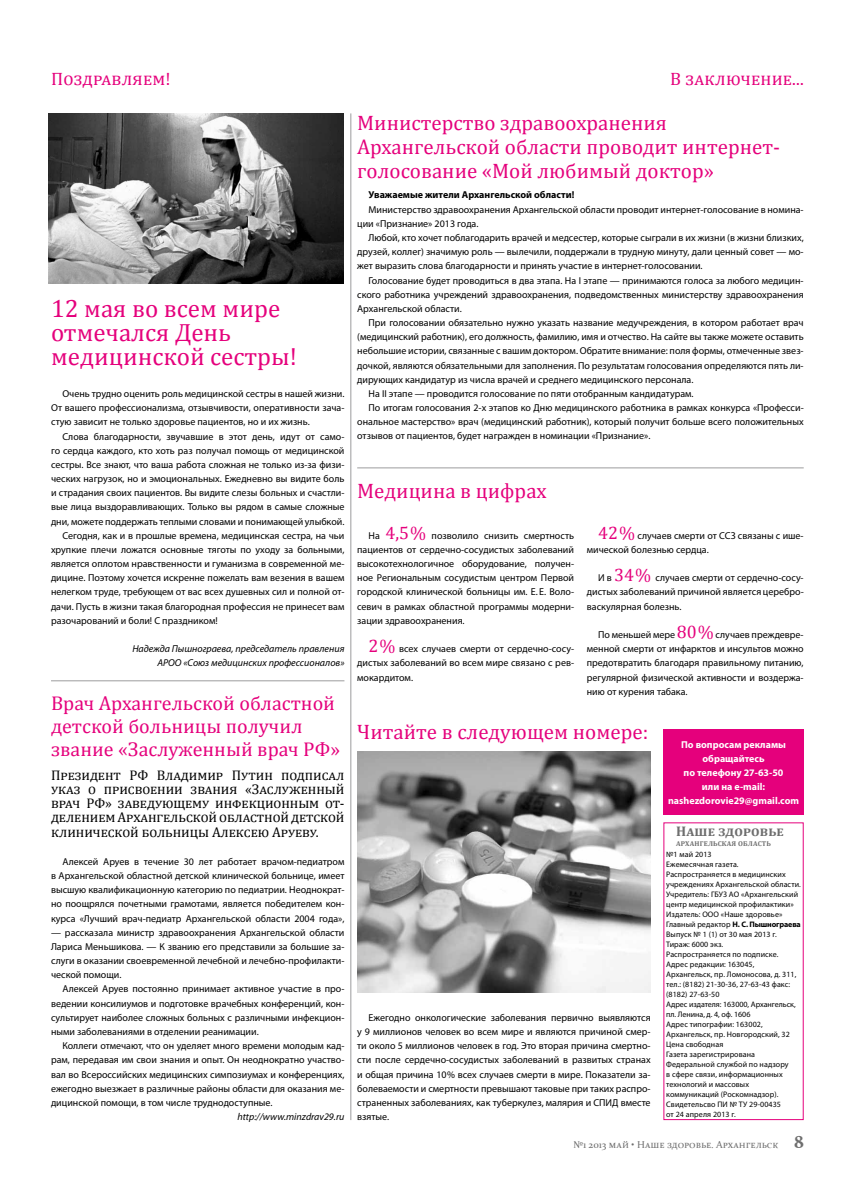
<style>
.page{position:relative;width:842px;height:1191px;background:#fff}
.page>*{position:absolute;margin:0;border:0;box-sizing:border-box;transform-origin:0 0}
.t1{font:25px/24px "Cambria";color:#e5007c}
.t2{font:21px/24px "Cambria";color:#e5007c}
.t3{font:20px/23px "Cambria";color:#e5007c}
.t4{font:18px "Cambria";color:#e5007c}
.t5{font:14px/14.2px "Cambria";letter-spacing:.005em;color:#000;text-align:justify}
.t6{font:700 14px "Cambria";color:#6e6e6e}
.t7{font:10px/14.2px "Myriad Pro";color:#000;text-align:justify}
.t8{font:italic 10px/14.2px "Myriad Pro";color:#000;text-align:right}
.t9{font:700 10px/14px "Myriad Pro";color:#fff;text-align:center}
.t10{font:700 10px "Myriad Pro";color:#000}
.t11{font:10px "Constantia";color:#6e6e6e}
.t12{font:8px/10px "Myriad Pro";letter-spacing:.01em;color:#000}
.t13{font:700 7px "Cambria";letter-spacing:.025em;color:#6e6e6e}
.s1{font-family:"Cambria";font-size:18px;color:#e5007c}
.s2{font-weight:700}
.s3{font-weight:700;font-size:18px}
</style>
<div class="page">
<img style="left:49px;top:113px;width:295px;height:170px">
<hr style="left:351px;top:113px;width:1px;height:1007px;background:#9c9c9d">
<img style="left:357px;top:751px;width:294px;height:241px">
<div style="left:663px;top:729px;width:141px;height:85px;background:#e5007c"></div>
<hr style="left:357px;top:467px;width:447px;height:1px;background:#9c9c9d">
<hr style="left:51px;top:680px;width:293px;height:1px;background:#9c9c9d">
<h3 class="t4" style="left:51px;top:68px;width:121px">Поздравляем!</h3>
<h3 class="t4" style="left:670px;top:68px;width:135px">В заключение...</h3>
<h1 class="t1" style="left:51px;top:296px;width:248px">12 мая во всем мире отмечался День медицинской сестры!</h1>
<p class="t7" style="left:51px;top:386px;width:295px;text-indent:11px">Очень трудно оценить роль медицинской сестры в нашей жизни.<br>От вашего профессионализма, отзывчивости, оперативности зача&shy;стую зависит не только здоровье пациентов, но и их жизнь.</p>
<p class="t7" style="left:62px;top:429px;width:284px">Слова благодарности, звучавшие в этот день, идут от само-</p>
<p class="t7" style="left:51px;top:443px;width:295px">го сердца каждого, кто хоть раз получал помощь от медицинской</p>
<p class="t7" style="left:51px;top:457px;width:295px">сестры. Все знают, что ваша работа сложная не только из‑за физи-</p>
<p class="t7" style="left:51px;top:471px;width:295px">ческих нагрузок, но и эмоциональных. Ежедневно вы видите боль</p>
<p class="t7" style="left:51px;top:485px;width:295px">и страдания своих пациентов. Вы видите слезы больных и счастли-</p>
<p class="t7" style="left:51px;top:500px;width:295px">вые лица выздоравливающих. Только вы рядом в самые сложные</p>
<p class="t7" style="left:51px;top:514px;width:295px">дни, можете поддержать теплыми словами и понимающей улыбкой.</p>
<p class="t7" style="left:62px;top:528px;width:284px">Сегодня, как и в прошлые времена, медицинская сестра, на чьи</p>
<p class="t7" style="left:51px;top:542px;width:295px">хрупкие плечи ложатся основные тяготы по уходу за больными,</p>
<p class="t7" style="left:51px;top:556px;width:295px">является оплотом нравственности и гуманизма в современной ме-</p>
<p class="t7" style="left:51px;top:570px;width:295px">дицине. Поэтому хочется искренне пожелать вам везения в вашем</p>
<p class="t7" style="left:51px;top:585px;width:295px">нелегком труде, требующем от вас всех душевных сил и полной от-</p>
<p class="t7" style="left:51px;top:599px;width:295px">дачи. Пусть в жизни такая благородная профессия не принесет вам</p>
<p class="t7" style="left:51px;top:613px;width:168px">разочарований и боли! С праздником!</p>
<p class="t8" style="left:132px;top:641px;width:214px">Надежда Пышнограева, председатель правления<br>АРОО «Союз медицинских профессионалов»</p>
<h3 class="t3" style="left:51px;top:692px;width:291px">Врач Архангельской областной детской больницы получил звание «Заслуженный врач РФ»</h3>
<h3 class="t5" style="left:51px;top:768px;width:295px">Президент РФ Владимир Путин подписал указ о присвоении звания «Заслуженный врач РФ» заведующему инфекционным от&shy;делением Архангельской областной детской клинической больницы Алексею Аруеву.</h3>
<p class="t7" style="left:51px;top:854px;width:295px;text-indent:11px">Алексей Аруев в течение 30 лет работает врачом-педиатром в Архангельской областной детской клинической больнице, имеет высшую квалификационную категорию по педиатрии. Неоднократ&shy;но поощрялся почетными грамотами, является победителем кон&shy;курса «Лучший врач-педиатр Архангельской области 2004 года»,</p>
<p class="t7" style="left:51px;top:925px;width:295px">— рассказала министр здравоохранения Архангельской области Лариса Меньшикова. — К званию его представили за большие за&shy;слуги в оказании своевременной лечебной и лечебно-профилакти&shy;ческой помощи.</p>
<p class="t7" style="left:51px;top:981px;width:295px;text-indent:11px">Алексей Аруев постоянно принимает активное участие в про&shy;ведении консилиумов и подготовке врачебных конференций, кон&shy;сультирует наиболее сложных больных с различными инфекцион&shy;ными заболеваниями в отделении реанимации.</p>
<p class="t7" style="left:51px;top:1038px;width:295px;text-indent:11px">Коллеги отмечают, что он уделяет много времени молодым кад&shy;рам, передавая им свои знания и опыт. Он неоднократно участво&shy;вал во Всероссийских медицинских симпозиумах и конференциях, ежегодно выезжает в различные районы области для оказания ме&shy;дицинской помощи, в том числе труднодоступные.</p>
<p class="t8" style="left:237px;top:1109px;width:108px">http://www.minzdrav29.ru</p>
<h2 class="t2" style="left:357px;top:110px;width:424px">Министерство здравоохранения<br>Архангельской области проводит интернет&shy;голосование «Мой любимый доктор»</h2>
<p class="t10" style="left:369px;top:189px;width:207px">Уважаемые жители Архангельской области!</p>
<p class="t7" style="left:357px;top:202px;width:448px;text-indent:11px">Министерство здравоохранения Архангельской области проводит интернет-голосование в номина&shy;ции «Признание» 2013 года.</p>
<p class="t7" style="left:357px;top:230px;width:448px;text-indent:11px">Любой, кто хочет поблагодарить врачей и медсестер, которые сыграли в их жизни (в жизни близких, друзей, коллег) значимую роль — вылечили, поддержали в трудную минуту, дали ценный совет — мо&shy;жет выразить слова благодарности и принять участие в интернет-голосовании.</p>
<p class="t7" style="left:357px;top:273px;width:448px;text-indent:11px">Голосование будет проводиться в два этапа. На I этапе — принимаются голоса за любого медицин&shy;ского работника учреждений здравоохранения, подведомственных министерству здравоохранения Архангельской области.</p>
<p class="t7" style="left:369px;top:315px;width:437px">При голосовании обязательно нужно указать название медучреждения, в котором работает врач</p>
<p class="t7" style="left:357px;top:330px;width:448px">(медицинский работник), его должность, фамилию, имя и отчество. На сайте вы также можете оставить</p>
<p class="t7" style="left:357px;top:344px;width:448px">небольшие истории, связанные с вашим доктором. Обратите внимание: поля формы, отмеченные звез-</p>
<p class="t7" style="left:357px;top:358px;width:448px">дочкой, являются обязательными для заполнения. По результатам голосования определяются пять ли-</p>
<p class="t7" style="left:357px;top:372px;width:338px">дирующих кандидатур из числа врачей и среднего медицинского персонала.</p>
<p class="t7" style="left:369px;top:386px;width:327px">На II этапе — проводится голосование по пяти отобранным кандидатурам.</p>
<p class="t7" style="left:369px;top:400px;width:437px">По итогам голосования 2‑х этапов ко Дню медицинского работника в рамках конкурса «Професси-</p>
<p class="t7" style="left:357px;top:415px;width:448px">ональное мастерство» врач (медицинский работник), который получит больше всего положительных</p>
<p class="t7" style="left:357px;top:429px;width:295px">отзывов от пациентов, будет награжден в номинации «Признание».</p>
<h2 class="t2" style="left:357px;top:479px;width:191px">Медицина в цифрах</h2>
<p class="t7" style="left:357px;top:528px;width:218px;text-indent:11px">На <span class="s1">4,5 %</span> позволило снизить смертность пациентов от сердечно-сосудистых заболеваний высокотехнологичное оборудование, получен&shy;ное региональным сосудистым центром Первой городской клинической больницы им. Е. Е. Воло&shy;севич в рамках областной программы модерни&shy;зации здравоохранения.</p>
<p class="t7" style="left:357px;top:641px;width:218px;text-indent:11px"><span class="s1">2 %</span> всех случаев смерти от сердечно-сосу&shy;дистых заболеваний во всем мире связано с рев&shy;мокардитом.</p>
<p class="t7" style="left:587px;top:528px;width:218px;text-indent:11px"><span class="s1">42 %</span> случаев смерти от ССЗ связаны с ише&shy;мической болезнью сердца.</p>
<p class="t7" style="left:587px;top:570px;width:218px;text-indent:11px">И в <span class="s1">34 %</span> случаев смерти от сердечно-сосу&shy;дистых заболеваний причиной является церебро&shy;васкулярная болезнь.</p>
<p class="t7" style="left:587px;top:627px;width:218px;text-indent:11px">По меньшей мере <span class="s1">80 %</span> случаев преждевре&shy;менной смерти от инфарктов и инсультов можно предотвратить благодаря правильному питанию, регулярной физической активности и воздержа&shy;нию от курения табака.</p>
<h2 class="t2" style="left:357px;top:720px;width:292px">Читайте в следующем номере:</h2>
<p class="t7" style="left:357px;top:1010px;width:295px;text-indent:11px">Ежегодно онкологические заболевания первично выявляются у 9 миллионов человек во всем мире и являются причиной смер&shy;ти около 5 миллионов человек в год. Это вторая причина смертно&shy;сти после сердечно-сосудистых заболеваний в развитых странах и общая причина 10% всех случаев смерти в мире. Показатели за&shy;болеваемости и смертности превышают таковые при таких распро&shy;страненных заболеваниях, как туберкулез, малярия и СПИД вместе взятые.</p>
<p class="t9" style="left:668px;top:737px;width:132px">По вопросам рекламы обращайтесь<br>по телефону 27-63-50<br>или на e-mail: nashezdorovie29@gmail.com</p>
<h3 class="t6" style="left:676px;top:822px;width:109px">Наше здоровье</h3>
<p class="t13" style="left:676px;top:839px;width:96px">Архан гельская область</p>
<p class="t12" style="left:666px;top:849px;width:136px">№1 май 2013<br>Ежемесячная газета.<br>Распространяется в медицинских учреждениях Архангельской области.<br>Учредитель: ГБУЗ</p>
<p class="t12" style="left:666px;top:889px;width:136px;text-indent:63px">АО «Архангельский центр медицинской профилактики»<br>Издатель: ООО «Наше здоровье»<br>Главный редактор <span class="s2">Н. С. Пышнограева<br></span>Выпуск № 1 (1) от 30 мая 2013 г.<br>Тираж: 6000 экз.<br>Распространяется по подписке.<br>Адрес редакции: 163045,<br>Архангельск, пр. Ломоносова, д. 311, тел.: (8182) 21-30-36, 27-63-43 факс: (8182) 27-63-50<br>Адрес издателя: 163000, Архангельск, пл. Ленина, д. 4, оф. 1606<br>Адрес типографии: 163002,<br>Архангельск, пр. Новгородский, 32<br>Цена свободная<br>Газета зарегистрирована<br>Федеральной службой по надзору<br>в сфере связи, информационных технологий и массовых коммуникаций (Роскомнадзор).<br>Свидетельсво ПИ № ТУ 29-00435<br>от 24 апреля 2013 г.</p>
<p class="t11" style="left:573px;top:1138px;width:232px">№1 2013 май • Наше здоровье. Архангельск <span class="s3">8</span></p>
</div>
